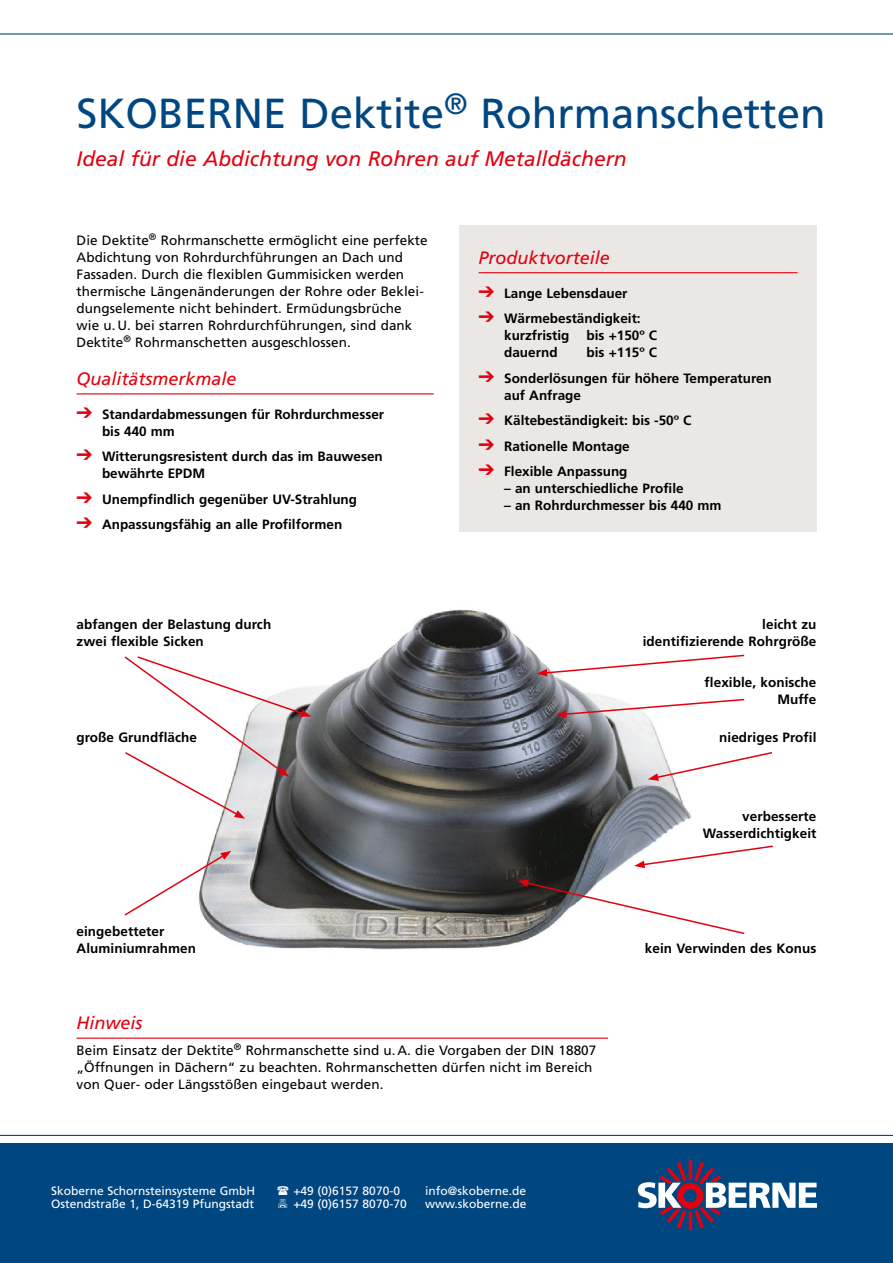
<style>
.page{position:relative;width:893px;height:1263px;background:#fff}
.page>*{position:absolute;margin:0;border:0;box-sizing:border-box;transform-origin:0 0}
.d_Headline{font:42px "Frutiger LT";color:#004782}
.e_Headline{font:italic 21px "Frutiger LT";color:#e3000f}
.d_Subheadline{font:italic 18px "Frutiger LT";color:#e3000f}
.d_copy_9pt_4_5mm{font:700 13.5px/17px "Frutiger LT";color:#000}
.d_copy_9pt_4_5mm-2{font:13.5px/17px "Frutiger LT";letter-spacing:.005em;color:#000}
.d_copy_9pt_4mm{font:12px/12.8px "Frutiger LT";color:#fff}
.s1{color:#e3000f}
</style>
<div class="page">
<div style="left:0;top:1144px;width:893px;height:119px;background:#004782"></div>
<hr style="left:0;top:1135px;width:893px;height:1px;background:#004782">
<svg style="left:638px;top:1160px;width:179px;height:70px"></svg>
<hr style="left:77px;top:393px;width:357px;height:1px;background:#e3000f">
<hr style="left:0;top:33px;width:893px;height:2px;background:#004782">
<div style="left:459px;top:225px;width:358px;height:306px;background:#eae7e4"></div>
<hr style="left:479px;top:272px;width:319px;height:1px;background:#e3000f">
<img style="left:204px;top:609px;width:488px;height:341px">
<hr style="left:77px;top:1037px;width:531px;height:2px;background:#e3000f">
<svg style="left:124px;top:655px;width:187px;height:164px"></svg>
<svg style="left:124px;top:851px;width:107px;height:66px"></svg>
<svg style="left:556px;top:698px;width:189px;height:20px"></svg>
<svg style="left:648px;top:751px;width:125px;height:30px"></svg>
<svg style="left:634px;top:844px;width:139px;height:24px"></svg>
<svg style="left:518px;top:879px;width:227px;height:56px"></svg>
<svg style="left:537px;top:654px;width:208px;height:23px"></svg>
<p class="d_Headline" style="left:77px;top:88px;width:751px">SKOBERNE Dektite<sup>®</sup> Rohrmanschetten</p>
<p class="e_Headline" style="left:77px;top:146px;width:552px">Ideal für die Abdichtung von Rohren auf Metalldächern</p>
<p class="d_copy_9pt_4_5mm-2" style="left:77px;top:231px;width:353px">Die Dektite<sup>®</sup> Rohrmanschette ermöglicht eine perfekte Abdichtung von Rohrdurchführungen an Dach und Fassaden. Durch die flexiblen Gummisicken werden thermische Längenänderungen der Rohre oder Beklei&shy;dungselemente nicht behindert. Ermüdungsbrüche wie u.U. bei starren Rohrdurchführungen, sind dank Dektite<sup>®</sup> Rohrmanschetten ausgeschlossen.</p>
<p class="d_Subheadline" style="left:77px;top:368px;width:162px">Qualitätsmerkmale</p>
<p class="d_copy_9pt_4_5mm" style="left:102px;top:406px;width:284px;text-indent:-26px"><span class="s1">➔</span> Standardabmessungen für Rohrdurchmesser bis 440 mm</p>
<p class="d_copy_9pt_4_5mm" style="left:102px;top:448px;width:282px;text-indent:-26px"><span class="s1">➔</span> Witterungsresistent durch das im Bauwesen bewährte EPDM</p>
<p class="d_copy_9pt_4_5mm" style="left:77px;top:491px;width:282px"><span class="s1">➔</span> Unempfindlich gegenüber UV-Strahlung</p>
<p class="d_copy_9pt_4_5mm" style="left:77px;top:516px;width:267px"><span class="s1">➔</span> Anpassungsfähig an alle Profilformen</p>
<p class="d_copy_9pt_4_5mm" style="left:77px;top:616px;width:196px">abfangen der Belastung durch zwei flexible Sicken</p>
<p class="d_copy_9pt_4_5mm" style="left:77px;top:729px;width:122px">große Grundfläche</p>
<p class="d_copy_9pt_4_5mm" style="left:77px;top:922px;width:121px">eingebetteter<br>Aluminiumrahmen</p>
<p class="d_Subheadline" style="left:479px;top:247px;width:133px">Produktvorteile</p>
<p class="d_copy_9pt_4_5mm" style="left:479px;top:285px;width:150px"><span class="s1">➔</span> Lange Lebensdauer</p>
<p class="d_copy_9pt_4_5mm" style="left:504px;top:310px;width:138px;text-indent:-26px"><span class="s1">➔</span> Wärmebeständigkeit: kurzfristig</p>
<p class="d_copy_9pt_4_5mm" style="left:587px;top:327px;width:72px">bis +150º C</p>
<p class="d_copy_9pt_4_5mm" style="left:504px;top:344px;width:55px">dauernd</p>
<p class="d_copy_9pt_4_5mm" style="left:587px;top:344px;width:72px">bis +115º C</p>
<p class="d_copy_9pt_4_5mm" style="left:504px;top:370px;width:269px;text-indent:-26px"><span class="s1">➔</span> Sonderlösungen für höhere Temperaturen auf Anfrage</p>
<p class="d_copy_9pt_4_5mm" style="left:479px;top:412px;width:214px"><span class="s1">➔</span> Kältebeständigkeit: bis -50º C</p>
<p class="d_copy_9pt_4_5mm" style="left:479px;top:438px;width:153px"><span class="s1">➔</span> Rationelle Montage</p>
<p class="d_copy_9pt_4_5mm" style="left:479px;top:463px;width:150px"><span class="s1">➔</span> Flexible Anpassung</p>
<p class="d_copy_9pt_4_5mm" style="left:504px;top:480px;width:181px">– an unterschiedliche Profile</p>
<p class="d_copy_9pt_4_5mm" style="left:504px;top:497px;width:219px">– an Rohrdurchmesser bis 440 mm</p>
<p class="d_copy_9pt_4_5mm" style="left:643px;top:616px;width:175px;text-align:right">leicht zu<br>identifizierende Rohrgröße</p>
<p class="d_copy_9pt_4_5mm" style="left:705px;top:674px;width:113px;text-align:right">flexible, konische<br>Muffe</p>
<p class="d_copy_9pt_4_5mm" style="left:719px;top:729px;width:99px">niedriges Profil</p>
<p class="d_copy_9pt_4_5mm" style="left:703px;top:808px;width:115px;text-align:right">verbesserte<br>Wasserdichtigkeit</p>
<p class="d_copy_9pt_4_5mm" style="left:645px;top:939px;width:173px">kein Verwinden des Konus</p>
<p class="d_Subheadline" style="left:77px;top:1012px;width:68px">Hinweis</p>
<p class="d_copy_9pt_4_5mm-2" style="left:77px;top:1041px;width:521px">Beim Einsatz der Dektite<sup>®</sup> Rohrmanschette sind u.A. die Vorgaben der DIN 18807 „Öffnungen in Dächern“ zu beachten. Rohrmanschetten dürfen nicht im Bereich von Quer- oder Längsstößen eingebaut werden.</p>
<p class="d_copy_9pt_4mm" style="left:51px;top:1184px;width:206px">Skoberne Schornsteinsysteme GmbH</p>
<p class="d_copy_9pt_4mm" style="left:51px;top:1197px;width:205px">Ostendstraße 1, D-64319 Pfungstadt</p>
<p class="d_copy_9pt_4mm" style="left:293px;top:1184px;width:108px">+49 (0)6157 8070-0</p>
<p class="d_copy_9pt_4mm" style="left:293px;top:1197px;width:115px">+49 (0)6157 8070-70</p>
<p class="d_copy_9pt_4mm" style="left:425px;top:1184px;width:103px">info@skoberne.de www.skoberne.de</p>
</div>
